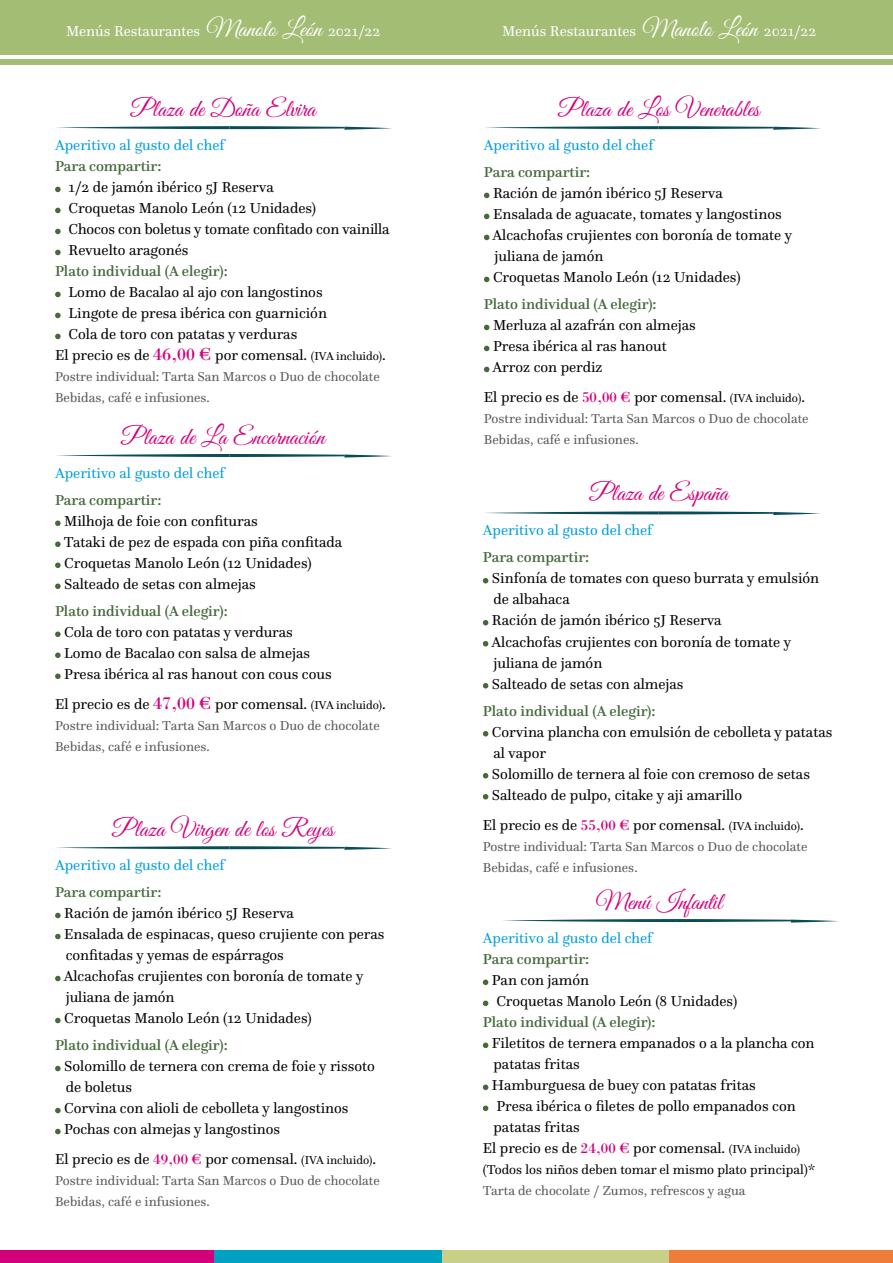
<style>
.page{position:relative;width:893px;height:1263px;background:#fff}
.page>*{position:absolute;margin:0;border:0;box-sizing:border-box;transform-origin:0 0}
.t1{font:24px "Great Vibes";color:#d4007a}
.t2{font:15px/21px "Questa";color:#000}
.t3{font:500 15px "Questa";color:#446a3c}
.t4{font:15px "Questa";color:#009ee0}
.t5{font:15px "Questa";color:#fff}
.t6{font:13.5px/21px "Questa";color:#58585a}
.t7{font:13.5px "Questa";color:#000}
.s1{font-family:"Great Vibes";font-size:24px}
.s2{font-family:"Bodoni XT";font-size:18px;color:#d4007a}
.s3{font-size:12px}
.s4{font-family:"Bodoni XT";color:#d4007a}
</style>
<div class="page">
<div style="left:0;top:59px;width:893px;height:5px;background:#a4bd75"></div>
<div style="left:0;top:0;width:893px;height:55px;background:#a4bd75"></div>
<div style="left:442px;top:1250px;width:227px;height:13px;background:#c8cf89"></div>
<div style="left:0;top:1250px;width:215px;height:13px;background:#d4007a"></div>
<div style="left:215px;top:1250px;width:227px;height:13px;background:#00a0c1"></div>
<div style="left:669px;top:1250px;width:224px;height:13px;background:#ee7c3a"></div>
<svg style="left:55px;top:187px;width:6px;height:5px"></svg>
<svg style="left:55px;top:208px;width:6px;height:5px"></svg>
<svg style="left:55px;top:229px;width:6px;height:5px"></svg>
<svg style="left:55px;top:250px;width:6px;height:5px"></svg>
<svg style="left:55px;top:292px;width:6px;height:5px"></svg>
<svg style="left:55px;top:313px;width:6px;height:5px"></svg>
<svg style="left:55px;top:334px;width:6px;height:5px"></svg>
<svg style="left:484px;top:193px;width:5px;height:5px"></svg>
<svg style="left:484px;top:214px;width:5px;height:5px"></svg>
<svg style="left:484px;top:235px;width:5px;height:5px"></svg>
<svg style="left:484px;top:277px;width:5px;height:5px"></svg>
<svg style="left:484px;top:325px;width:5px;height:5px"></svg>
<svg style="left:484px;top:346px;width:5px;height:5px"></svg>
<svg style="left:484px;top:367px;width:5px;height:5px"></svg>
<svg style="left:55px;top:520px;width:6px;height:6px"></svg>
<svg style="left:55px;top:541px;width:6px;height:6px"></svg>
<svg style="left:55px;top:562px;width:6px;height:6px"></svg>
<svg style="left:55px;top:583px;width:6px;height:6px"></svg>
<svg style="left:55px;top:631px;width:6px;height:6px"></svg>
<svg style="left:55px;top:652px;width:6px;height:6px"></svg>
<svg style="left:55px;top:673px;width:6px;height:6px"></svg>
<svg style="left:483px;top:578px;width:5px;height:5px"></svg>
<svg style="left:483px;top:620px;width:5px;height:5px"></svg>
<svg style="left:483px;top:641px;width:5px;height:5px"></svg>
<svg style="left:483px;top:683px;width:5px;height:5px"></svg>
<svg style="left:483px;top:731px;width:5px;height:5px"></svg>
<svg style="left:483px;top:773px;width:5px;height:5px"></svg>
<svg style="left:483px;top:794px;width:5px;height:5px"></svg>
<svg style="left:55px;top:913px;width:6px;height:5px"></svg>
<svg style="left:55px;top:934px;width:6px;height:5px"></svg>
<svg style="left:55px;top:976px;width:6px;height:5px"></svg>
<svg style="left:55px;top:1018px;width:6px;height:5px"></svg>
<svg style="left:55px;top:1066px;width:6px;height:5px"></svg>
<svg style="left:55px;top:1108px;width:6px;height:5px"></svg>
<svg style="left:55px;top:1129px;width:6px;height:5px"></svg>
<svg style="left:483px;top:979px;width:5px;height:6px"></svg>
<svg style="left:483px;top:1000px;width:5px;height:6px"></svg>
<svg style="left:483px;top:1042px;width:5px;height:6px"></svg>
<svg style="left:483px;top:1084px;width:5px;height:6px"></svg>
<svg style="left:483px;top:1105px;width:5px;height:6px"></svg>
<svg style="left:56px;top:126px;width:336px;height:4px"></svg>
<svg style="left:485px;top:126px;width:336px;height:4px"></svg>
<svg style="left:56px;top:454px;width:336px;height:3px"></svg>
<svg style="left:485px;top:511px;width:336px;height:4px"></svg>
<svg style="left:56px;top:846px;width:336px;height:4px"></svg>
<svg style="left:503px;top:919px;width:335px;height:3px"></svg>
<p class="t5" style="left:66px;top:22px;width:316px">Menús Restaurantes <span class="s1">Manolo León</span> 2021/22</p>
<p class="t5" style="left:502px;top:22px;width:316px">Menús Restaurantes <span class="s1">Manolo León</span> 2021/22</p>
<h1 class="t1" style="left:131px;top:94px;width:186px">Plaza de Doña Elvira</h1>
<h1 class="t1" style="left:559px;top:94px;width:203px">Plaza de Los Venerables</h1>
<p class="t4" style="left:55px;top:136px;width:171px">Aperitivo al gusto del chef</p>
<p class="t3" style="left:55px;top:157px;width:108px">Para compartir:</p>
<p class="t2" style="left:69px;top:177px;width:323px">1/2 de jamón ibérico 5J Reserva<br>Croquetas Manolo León (12 Unidades)<br>Chocos con boletus y tomate confitado con vainilla Revuelto aragonés</p>
<p class="t3" style="left:55px;top:262px;width:174px">Plato individual (A elegir):</p>
<p class="t2" style="left:69px;top:282px;width:256px">Lomo de Bacalao al ajo con langostinos</p>
<p class="t2" style="left:69px;top:303px;width:260px">Lingote de presa ibérica con guarnición</p>
<p class="t2" style="left:69px;top:324px;width:230px">Cola de toro con patatas y verduras</p>
<p class="t2" style="left:55px;top:345px;width:332px">El precio es de <span class="s2">46,00 €</span> por comensal. <span class="s3">(IVA incluido)</span>.</p>
<p class="t6" style="left:55px;top:366px;width:326px">Postre individual: Tarta San Marcos o Duo de chocolate<br>Bebidas, café e infusiones.</p>
<h1 class="t1" style="left:122px;top:421px;width:205px">Plaza de La Encarnación</h1>
<p class="t4" style="left:55px;top:464px;width:171px">Aperitivo al gusto del chef</p>
<p class="t3" style="left:55px;top:491px;width:108px">Para compartir:</p>
<p class="t2" style="left:64px;top:510px;width:280px">Milhoja de foie con confituras<br>Tataki de pez de espada con piña confitada Croquetas Manolo León (12 Unidades)<br>Salteado de setas con almejas</p>
<p class="t3" style="left:55px;top:602px;width:174px">Plato individual (A elegir):</p>
<p class="t2" style="left:64px;top:621px;width:269px">Cola de toro con patatas y verduras<br>Lomo de Bacalao con salsa de almejas<br>Presa ibérica al ras hanout con cous cous</p>
<p class="t2" style="left:55px;top:693px;width:332px">El precio es de <span class="s2">47,00 €</span> por comensal. <span class="s3">(IVA incluido)</span>.</p>
<p class="t6" style="left:55px;top:715px;width:326px">Postre individual: Tarta San Marcos o Duo de chocolate<br>Bebidas, café e infusiones.</p>
<h1 class="t1" style="left:113px;top:814px;width:223px">Plaza Virgen de los Reyes</h1>
<p class="t4" style="left:484px;top:136px;width:171px">Aperitivo al gusto del chef</p>
<p class="t3" style="left:484px;top:163px;width:108px">Para compartir:</p>
<p class="t2" style="left:493px;top:183px;width:301px">Ración de jamón ibérico 5J Reserva<br>Ensalada de aguacate, tomates y langostinos Alcachofas crujientes con boronía de tomate y juliana de jamón<br>Croquetas Manolo León (12 Unidades)</p>
<p class="t3" style="left:484px;top:295px;width:174px">Plato individual (A elegir):</p>
<p class="t2" style="left:493px;top:315px;width:205px">Merluza al azafrán con almejas<br>Presa ibérica al ras hanout<br>Arroz con perdiz</p>
<p class="t2" style="left:484px;top:387px;width:323px">El precio es de <span class="s4">50,00 €</span> por comensal. <span class="s3">(IVA incluido)</span>.</p>
<p class="t6" style="left:484px;top:408px;width:326px">Postre individual: Tarta San Marcos o Duo de chocolate<br>Bebidas, café e infusiones.</p>
<h1 class="t1" style="left:590px;top:477px;width:140px">Plaza de España</h1>
<p class="t4" style="left:483px;top:521px;width:171px">Aperitivo al gusto del chef</p>
<p class="t3" style="left:483px;top:548px;width:108px">Para compartir:</p>
<p class="t2" style="left:491px;top:568px;width:329px">Sinfonía de tomates con queso burrata y emulsión de albahaca<br>Ración de jamón ibérico 5J Reserva<br>Alcachofas crujientes con boronía de tomate y juliana de jamón<br>Salteado de setas con almejas</p>
<p class="t3" style="left:483px;top:701px;width:174px">Plato individual (A elegir):</p>
<p class="t2" style="left:492px;top:721px;width:342px">Corvina plancha con emulsión de cebolleta y patatas al vapor<br>Solomillo de ternera al foie con cremoso de setas Salteado de pulpo, citake y aji amarillo</p>
<p class="t2" style="left:483px;top:814px;width:323px">El precio es de <span class="s4">55,00 €</span> por comensal. <span class="s3">(IVA incluido)</span>.</p>
<p class="t6" style="left:483px;top:835px;width:326px">Postre individual: Tarta San Marcos o Duo de chocolate</p>
<p class="t4" style="left:55px;top:856px;width:171px">Aperitivo al gusto del chef</p>
<p class="t6" style="left:483px;top:856px;width:156px">Bebidas, café e infusiones.</p>
<p class="t3" style="left:55px;top:883px;width:108px">Para compartir:</p>
<p class="t2" style="left:64px;top:903px;width:322px">Ración de jamón ibérico 5J Reserva<br>Ensalada de espinacas, queso crujiente con peras confitadas y yemas de espárragos<br>Alcachofas crujientes con boronía de tomate y juliana de jamón<br>Croquetas Manolo León (12 Unidades)</p>
<p class="t3" style="left:55px;top:1036px;width:174px">Plato individual (A elegir):</p>
<p class="t2" style="left:64px;top:1056px;width:312px">Solomillo de ternera con crema de foie y rissoto de boletus<br>Corvina con alioli de cebolleta y langostinos Pochas con almejas y langostinos</p>
<p class="t2" style="left:55px;top:1149px;width:323px">El precio es de <span class="s4">49,00 €</span> por comensal. <span class="s3">(IVA incluido)</span>.</p>
<p class="t6" style="left:55px;top:1170px;width:326px">Postre individual: Tarta San Marcos o Duo de chocolate<br>Bebidas, café e infusiones.</p>
<h1 class="t1" style="left:596px;top:886px;width:128px">Menú Infantil</h1>
<p class="t4" style="left:483px;top:929px;width:171px">Aperitivo al gusto del chef</p>
<p class="t3" style="left:483px;top:950px;width:108px">Para compartir:</p>
<p class="t2" style="left:492px;top:969px;width:247px">Pan con jamón<br>Croquetas Manolo León (8 Unidades)</p>
<p class="t3" style="left:483px;top:1013px;width:174px">Plato individual (A elegir):</p>
<p class="t2" style="left:492px;top:1032px;width:324px">Filetitos de ternera empanados o a la plancha con</p>
<p class="t2" style="left:493px;top:1053px;width:88px">patatas fritas</p>
<p class="t2" style="left:492px;top:1074px;width:265px">Hamburguesa de buey con patatas fritas</p>
<p class="t2" style="left:496px;top:1095px;width:301px">Presa ibérica o filetes de pollo empanados con</p>
<p class="t2" style="left:493px;top:1116px;width:88px">patatas fritas</p>
<p class="t2" style="left:483px;top:1137px;width:319px">El precio es de <span class="s4">24,00 €</span> por comensal. <span class="s3">(IVA incluido)</span></p>
<p class="t7" style="left:483px;top:1161px;width:334px">(Todos los niños deben tomar el mismo plato principal)*</p>
<p class="t6" style="left:483px;top:1180px;width:264px">Tarta de chocolate / Zumos, refrescos y agua</p>
</div>
